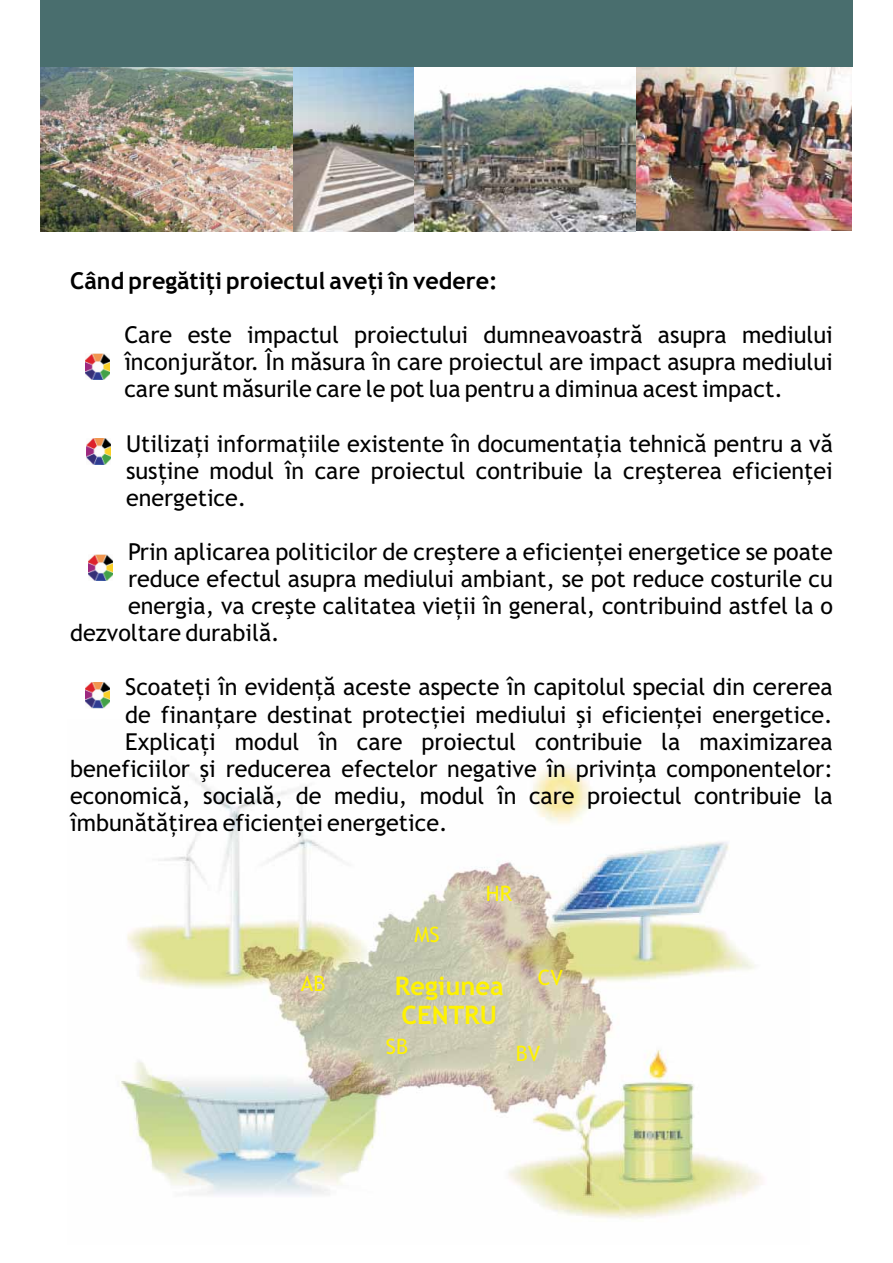
<style>
.page{position:relative;width:893px;height:1263px;background:#fff}
.page>*{position:absolute;margin:0;border:0;box-sizing:border-box;transform-origin:0 0}
.t1{font:700 25.5px/29.5px "Trebuchet MS";color:#fff200}
.t2{font:23.4px/27.2px "Trebuchet MS";color:#000;text-align:justify}
.t3{font:700 23.4px "Trebuchet MS";color:#000}
.t4{font:21.15px "Trebuchet MS";color:#fff200}
</style>
<div class="page">
<img style="left:293px;top:67px;width:121px;height:164px">
<img style="left:41px;top:67px;width:252px;height:164px">
<img style="left:635px;top:67px;width:217px;height:164px">
<img style="left:414px;top:83px;width:221px;height:148px">
<div style="left:40px;top:0;width:812px;height:67px;background:#496e6e"></div>
<img style="left:121px;top:760px;width:641px;height:459px">
<img style="left:85px;top:353px;width:24px;height:26px">
<img style="left:87px;top:439px;width:24px;height:26px">
<img style="left:89px;top:554px;width:24px;height:26px">
<img style="left:86px;top:682px;width:24px;height:26px">
<p class="t3" style="left:70px;top:271px;width:429px">Când pregãtiþi proiectul aveþi în vedere:</p>
<p class="t2" style="left:124px;top:323px;width:710px">Care este impactul proiectului dumneavoastrã asupra mediului înconjurãtor. În mãsura în care proiectul are impact asupra mediului care sunt mãsurile care le pot lua pentru a diminua acest impact.</p>
<p class="t2" style="left:126px;top:432px;width:708px">Utilizaþi informaþiile existente în documentaþia tehnicã pentru a vã susþine modul în care proiectul contribuie la creºterea eficienþei energetice.</p>
<p class="t2" style="left:128px;top:540px;width:706px">Prin aplicarea politicilor de creºtere a eficienþei energetice se poate</p>
<p class="t2" style="left:128px;top:567px;width:706px">reduce efectul asupra mediului ambiant, se pot reduce costurile cu</p>
<p class="t2" style="left:128px;top:594px;width:706px">energia, va creºte calitatea vieþii în general, contribuind astfel la o</p>
<p class="t2" style="left:70px;top:621px;width:211px">dezvoltare durabilã.</p>
<p class="t2" style="left:125px;top:676px;width:709px">Scoateþi în evidenþã aceste aspecte în capitolul special din cererea</p>
<p class="t2" style="left:125px;top:703px;width:709px">de finanþare destinat protecþiei mediului ºi eficienþei energetice.</p>
<p class="t2" style="left:125px;top:730px;width:709px">Explicaþi modul în care proiectul contribuie la maximizarea</p>
<p class="t2" style="left:70px;top:757px;width:764px">beneficiilor ºi reducerea efectelor negative în privinþa componentelor:</p>
<p class="t2" style="left:70px;top:784px;width:764px">economicã, socialã, de mediu, modul în care proiectul contribuie la</p>
<p class="t2" style="left:70px;top:811px;width:379px">îmbunãtãþirea eficienþei energetice.</p>
<p class="t4" style="left:301px;top:975px;width:26px">AB</p>
<p class="t4" style="left:414px;top:926px;width:27px">MS</p>
<p class="t4" style="left:486px;top:886px;width:28px">HR</p>
<p class="t1" style="left:395px;top:973px;width:110px">Regiunea<br>CENTRU</p>
<p class="t4" style="left:538px;top:969px;width:27px">CV</p>
<p class="t4" style="left:386px;top:1038px;width:24px">SB</p>
<p class="t4" style="left:516px;top:1045px;width:26px">BV</p>
</div>
